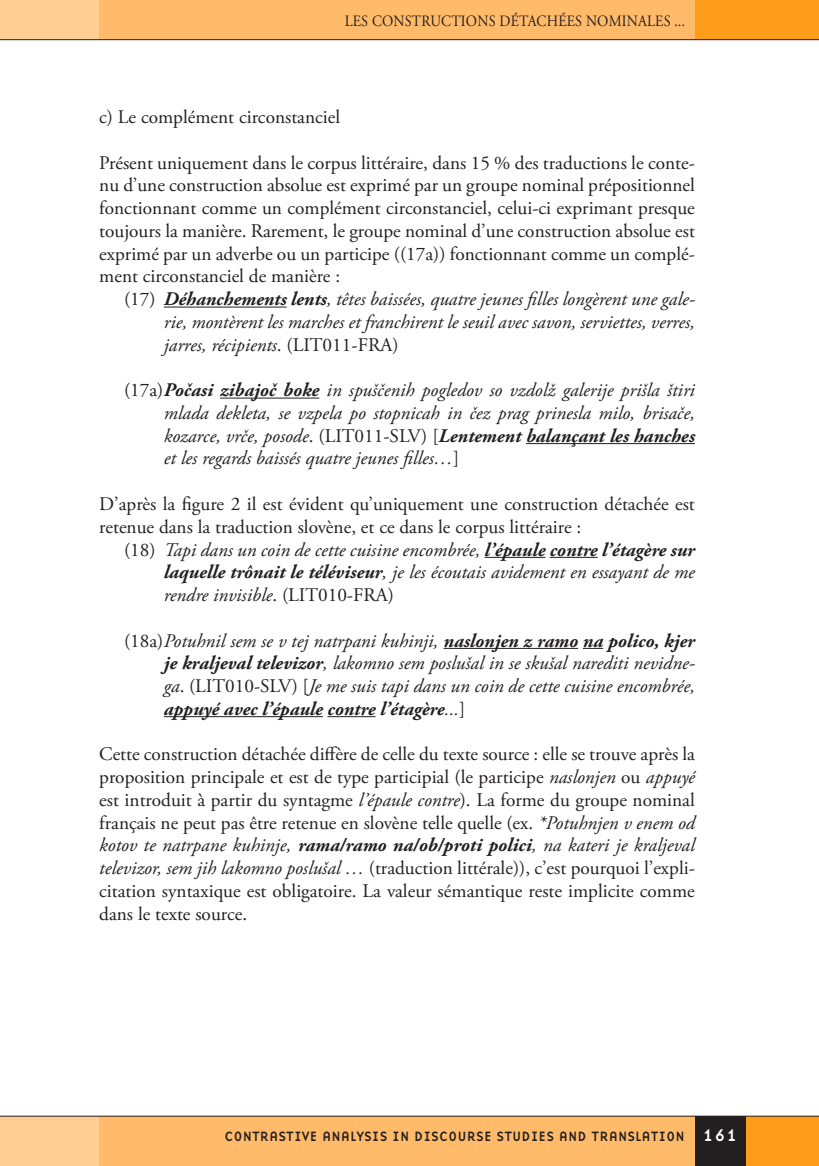
<style>
.page{position:relative;width:819px;height:1166px;background:#fff}
.page>*{position:absolute;margin:0;border:0;box-sizing:border-box;transform-origin:0 0}
.t1{font:19.25px/22.8px "Adobe Garamond Pro";color:#231f20;text-align:justify}
.t2{font:italic 19.25px/22.8px "Adobe Garamond Pro";color:#231f20;text-align:justify}
.t3{font:17.5px "Base Nine";color:#fff}
.t4{font:15.75px "Adobe Garamond Pro";letter-spacing:.015em;color:#231f20;scale:.9 1}
.t5{font:14px "Base Nine";color:#231f20}
.s1{font-style:normal}
.s2{font-weight:700}
.s3{font-style:italic}
.s4{font-weight:700;font-style:italic}
</style>
<div class="page">
<div style="left:99px;top:0;width:596px;height:40px;background:#ffba6a"></div>
<div style="left:74px;top:1116px;width:620px;height:50px;background:#ffba6a"></div>
<div style="left:0;top:1116px;width:99px;height:50px;background:#ffce94"></div>
<div style="left:0;top:0;width:99px;height:40px;background:#ffce94"></div>
<div style="left:745px;top:1116px;width:73px;height:50px;background:#ff9d1b"></div>
<div style="left:694px;top:1116px;width:51px;height:50px;background:#231f20"></div>
<div style="left:694px;top:0;width:124px;height:40px;background:#ff9d1b"></div>
<hr style="left:0;top:39px;width:818px;height:1px;background:#231f20">
<hr style="left:0;top:1116px;width:818px;height:1px;background:#231f20">
<hr style="left:164px;top:307px;width:122px;height:1px;background:#231f20">
<hr style="left:220px;top:398px;width:99px;height:1px;background:#231f20">
<hr style="left:526px;top:443px;width:168px;height:1px;background:#231f20">
<hr style="left:484px;top:557px;width:61px;height:1px;background:#231f20">
<hr style="left:549px;top:557px;width:48px;height:1px;background:#231f20">
<hr style="left:443px;top:648px;width:135px;height:1px;background:#231f20">
<svg style="left:583px;top:648px;width:20px;height:1px"></svg>
<hr style="left:164px;top:716px;width:159px;height:1px;background:#231f20">
<hr style="left:327px;top:716px;width:48px;height:1px;background:#231f20">
<p class="t4" style="left:345px;top:11px;width:379px">LES CONSTRUCTIONS DÉTACHÉES NOMINALES ...</p>
<p class="t1" style="left:99px;top:106px;width:242px">c) Le complément circonstanciel</p>
<p class="t1" style="left:99px;top:152px;width:597px">Présent uniquement dans le corpus littéraire, dans 15 % des traductions le conte&shy;nu d’une construction absolue est exprimé par un groupe nominal prépositionnel fonctionnant comme un complément circonstanciel, celui-ci exprimant presque toujours la manière. Rarement, le groupe nominal d’une construction absolue est exprimé par un adverbe ou un participe ((17a)) fonctionnant comme un complé&shy;ment circonstanciel de manière :</p>
<p class="t2" style="left:164px;top:288px;width:532px;text-indent:-40px"><span class="s1">(17)</span> <span class="s2">Déhanchements lents</span>, têtes baissées, quatre jeunes filles longèrent une gale&shy;rie, montèrent les marches et franchirent le seuil avec savon, serviettes, verres, jarres, récipients<span class="s1">. (LIT011-FRA)</span></p>
<p class="t2" style="left:164px;top:379px;width:532px;text-indent:-40px"><span class="s1">(17a)</span><span class="s2">Počasi zibajoč boke</span> in spuščenih pogledov so vzdolž galerije prišla štiri mlada dekleta, se vzpela po stopnicah in čez prag prinesla milo, brisače, kozarce, vrče, posode<span class="s1">. (LIT011-SLV) [</span><span class="s2">Lentement balançant les hanches </span>et les regards baissés quatre jeunes filles…<span class="s1">]</span></p>
<p class="t1" style="left:99px;top:493px;width:597px">D’après la figure 2 il est évident qu’uniquement une construction détachée est retenue dans la traduction slovène, et ce dans le corpus littéraire :</p>
<p class="t2" style="left:164px;top:538px;width:532px;text-indent:-40px"><span class="s1">(18)</span> Tapi dans un coin de cette cuisine encombrée, <span class="s2">l’épaule contre l’étagère sur laquelle trônait le téléviseur</span>, je les écoutais avidement en essayant de me rendre invisible<span class="s1">. (LIT010-FRA)</span></p>
<p class="t2" style="left:164px;top:629px;width:532px;text-indent:-40px"><span class="s1">(18a)</span>Potuhnil sem se v tej natrpani kuhinji, <span class="s2">naslonjen z ramo na polico, kjer je kraljeval televizor</span>, lakomno sem poslušal in se skušal narediti nevidne&shy;ga<span class="s1">. (LIT010-SLV) [</span>Je me suis tapi dans un coin de cette cuisine encombrée, <span class="s2">appuyé avec l’épaule contre l’étagère</span>...<span class="s1">]</span></p>
<p class="t1" style="left:99px;top:743px;width:597px">Cette construction détachée diffère de celle du texte source : elle se trouve après la proposition principale et est de type participial (le participe <span class="s3">naslonjen</span> ou <span class="s3">appuyé </span>est introduit à partir du syntagme <span class="s3">l’épaule contre</span>). La forme du groupe nominal français ne peut pas être retenue en slovène telle quelle (ex. <span class="s3">*Potuhnjen v enem od kotov te natrpane kuhinje,</span> <span class="s4">rama/ramo na/ob/proti polici</span><span class="s3">, na kateri je kraljeval televizor, sem jih lakomno poslušal …</span> (traduction littérale)), c’est pourquoi l’expli&shy;citation syntaxique est obligatoire. La valeur sémantique reste implicite comme dans le texte source.</p>
<p class="t5" style="left:224px;top:1126px;width:462px">CONTRASTIVE ANALYSIS IN DISCOURSE STUDIES AND TRANSLATION</p>
<p class="t3" style="left:702px;top:1123px;width:37px">161</p>
</div>
